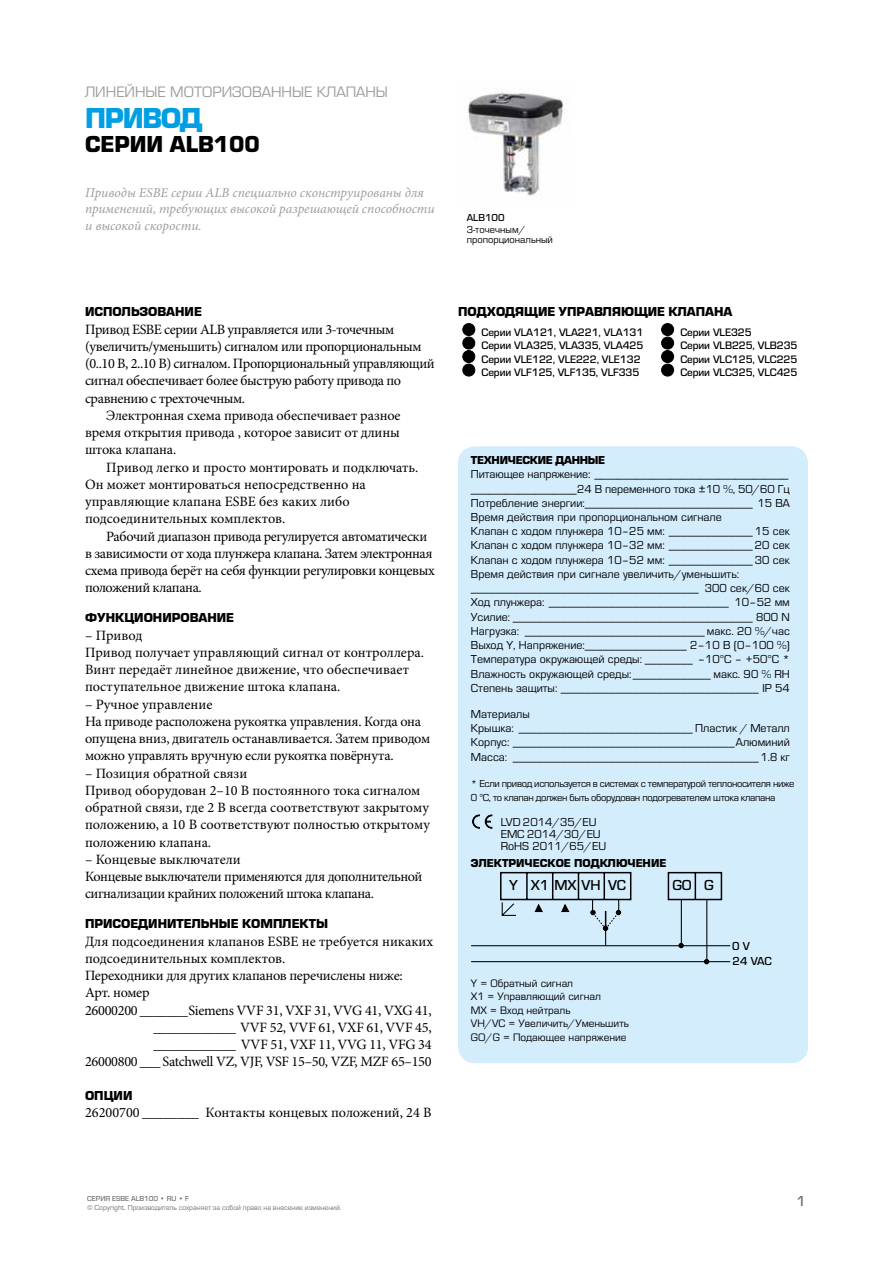
<style>
.page{position:relative;width:893px;height:1263px;background:#fff}
.page>*{position:absolute;margin:0;border:0;box-sizing:border-box;transform-origin:0 0}
.t1{font:700 30px "ESBE Eurostile";letter-spacing:-.04em;color:#009fe3}
.t2{font:700 24px "ESBE Eurostile";color:#000}
.t3{font:15.75px "ESBE Eurostile";color:#9d9d9c}
.t4{font:500 15px "ESBE Eurostile";color:#000}
.t5{font:500 15px "ESBE Eurostile";color:#706f6f}
.t6{font:14.25px/17.2px "Minion Pro";letter-spacing:-.015em;color:#000}
.t7{font:14.25px "Minion Pro";letter-spacing:-.035em;color:#000}
.t8{font:italic 13.5px/16.5px "Minion Pro";color:#9d9d9c}
.t9{font:700 13.5px "ESBE Eurostile";color:#000}
.t10{font:12px/14.2px "ESBE Eurostile";color:#000}
.t11{font:700 12px "ESBE Eurostile";color:#000}
.t12{font:700 12px "ESBE Eurostile";letter-spacing:-.025em;color:#000}
.t13{font:500 12px "ESBE Eurostile";color:#000}
.t14{font:500 11.25px/13.5px "ESBE Eurostile";letter-spacing:-.01em;color:#000}
.t15{font:11.25px/13.5px "ESBE Eurostile";color:#000}
.t16{font:10.5px/14.2px "ESBE Eurostile";letter-spacing:-.03em;color:#000}
.t17{font:10.5px/10.5px "ESBE Eurostile";color:#000}
.t18{font:500 10.5px "ESBE Eurostile";color:#000}
.t19{font:7.5px "ESBE Eurostile";color:#706f6f}
.t20{font:500 7.5px "ESBE Eurostile";color:#706f6f}
</style>
<div class="page">
<img style="left:468px;top:90px;width:96px;height:106px">
<div style="left:458px;top:446px;width:350px;height:617px;background:#d4edfc;border-radius:17px"></div>
<hr style="left:471px;top:945px;width:259px;height:1px;background:#000">
<hr style="left:471px;top:961px;width:259px;height:1px;background:#000">
<svg style="left:499px;top:872px;width:224px;height:76px"></svg>
<hr style="left:706px;top:899px;width:1px;height:61px;background:#000">
<svg style="left:704px;top:959px;width:5px;height:5px"></svg>
<svg style="left:472px;top:814px;width:21px;height:15px"></svg>
<div style="left:463px;top:324px;width:12px;height:12px;background:#000;border-radius:50%"></div>
<div style="left:462px;top:323px;width:13px;height:13px;border:1px solid #000;border-radius:50%"></div>
<div style="left:463px;top:337px;width:12px;height:12px;background:#000;border-radius:50%"></div>
<div style="left:462px;top:337px;width:13px;height:12px;border:1px solid #000;border-radius:50%"></div>
<div style="left:463px;top:351px;width:12px;height:12px;background:#000;border-radius:50%"></div>
<div style="left:462px;top:350px;width:13px;height:13px;border:1px solid #000;border-radius:50%"></div>
<div style="left:463px;top:364px;width:12px;height:12px;background:#000;border-radius:50%"></div>
<div style="left:462px;top:364px;width:13px;height:12px;border:1px solid #000;border-radius:50%"></div>
<div style="left:662px;top:324px;width:12px;height:12px;background:#000;border-radius:50%"></div>
<div style="left:661px;top:323px;width:13px;height:13px;border:1px solid #000;border-radius:50%"></div>
<div style="left:662px;top:337px;width:12px;height:12px;background:#000;border-radius:50%"></div>
<div style="left:661px;top:337px;width:13px;height:12px;border:1px solid #000;border-radius:50%"></div>
<div style="left:662px;top:351px;width:12px;height:12px;background:#000;border-radius:50%"></div>
<div style="left:661px;top:350px;width:13px;height:13px;border:1px solid #000;border-radius:50%"></div>
<div style="left:662px;top:364px;width:12px;height:12px;background:#000;border-radius:50%"></div>
<div style="left:661px;top:364px;width:13px;height:12px;border:1px solid #000;border-radius:50%"></div>
<p class="t3" style="left:85px;top:83px;width:304px">ЛИНЕЙНЫЕ МОТОРИЗОВАННЫЕ КЛАПАНЫ</p>
<h1 class="t1" style="left:85px;top:102px;width:119px">ПРИВОД</h1>
<h2 class="t2" style="left:85px;top:131px;width:176px">СЕРИИ ALB100</h2>
<p class="t8" style="left:85px;top:184px;width:351px">Приводы ESBE серии ALB специально сконструированы для применений, требующих высокой разрешающей способности и высокой скорости.</p>
<p class="t18" style="left:467px;top:211px;width:39px">ALB100</p>
<p class="t17" style="left:467px;top:224px;width:88px">3-точечным/ пропорциональный</p>
<p class="t9" style="left:85px;top:304px;width:118px">ИСПОЛЬЗОВАНИЕ</p>
<p class="t6" style="left:85px;top:320px;width:311px">Привод ESBE серии ALB управляется или 3-точечным</p>
<p class="t6" style="left:85px;top:338px;width:338px">(увеличить/уменьшить) сигналом или пропорциональным</p>
<p class="t6" style="left:85px;top:355px;width:351px">(0..10 В, 2..10 В) сигналом. Пропорциональный управляющий</p>
<p class="t6" style="left:85px;top:372px;width:318px">сигнал обеспечивает более быструю работу привода по</p>
<p class="t6" style="left:85px;top:389px;width:162px">сравнению с трехточечным.</p>
<p class="t6" style="left:106px;top:407px;width:296px">Электронная схема привода обеспечивает разное</p>
<p class="t6" style="left:85px;top:424px;width:316px">время открытия привода , которое зависит от длины</p>
<p class="t6" style="left:85px;top:441px;width:93px">штока клапана.</p>
<p class="t6" style="left:106px;top:458px;width:314px">Привод легко и просто монтировать и подключать.</p>
<p class="t6" style="left:85px;top:476px;width:282px">Он может монтироваться непосредственно на</p>
<p class="t6" style="left:85px;top:493px;width:266px">управляющие клапана ESBE без каких либо</p>
<p class="t6" style="left:85px;top:510px;width:202px">подсоединительных комплектов.</p>
<p class="t6" style="left:106px;top:527px;width:322px">Рабочий диапазон привода регулируется автоматически</p>
<p class="t6" style="left:85px;top:545px;width:349px">в зависимости от хода плунжера клапана. Затем электронная</p>
<p class="t6" style="left:85px;top:562px;width:351px">схема привода берёт на себя функции регулировки концевых</p>
<p class="t7" style="left:85px;top:578px;width:118px">положений клапана.</p>
<p class="t9" style="left:85px;top:610px;width:151px">ФУНКЦИОНИРОВАНИЕ</p>
<p class="t6" style="left:85px;top:626px;width:341px">– Привод<br>Привод получает управляющий сигнал от контроллера.<br>Винт передаёт линейное движение, что обеспечивает поступательное движение штока клапана.</p>
<p class="t6" style="left:85px;top:695px;width:347px">– Ручное управление<br>На приводе расположена рукоятка управления. Когда она опущена вниз, двигатель останавливается. Затем приводом можно управлять вручную если рукоятка повёрнута.</p>
<p class="t6" style="left:85px;top:764px;width:346px">– Позиция обратной связи<br>Привод оборудован 2–10 В постоянного тока сигналом обратной связи, где 2 В всегда соответствуют закрытому положению, а 10 В соответствуют полностью открытому положению клапана.</p>
<p class="t6" style="left:85px;top:851px;width:339px">– Концевые выключатели<br>Концевые выключатели применяются для дополнительной сигнализации крайних положений штока клапана.</p>
<p class="t9" style="left:85px;top:916px;width:245px">ПРИСОЕДИНИТЕЛЬНЫЕ КОМПЛЕКТЫ</p>
<p class="t6" style="left:85px;top:932px;width:350px">Для подсоединения клапанов ESBE не требуется никаких</p>
<p class="t6" style="left:85px;top:950px;width:202px">подсоединительных комплектов.</p>
<p class="t6" style="left:85px;top:967px;width:319px">Переходники для других клапанов перечислены ниже:</p>
<p class="t6" style="left:85px;top:984px;width:66px">Арт. номер</p>
<p class="t6" style="left:85px;top:1001px;width:348px">26000200 _______Siemens VVF 31, VXF 31, VVG 41, VXG 41,</p>
<p class="t6" style="left:153px;top:1019px;width:280px">____________ VVF 52, VVF 61, VXF 61, VVF 45,</p>
<p class="t6" style="left:153px;top:1036px;width:280px">____________ VVF 51, VXF 11, VVG 11, VFG 34</p>
<p class="t6" style="left:85px;top:1053px;width:348px">26000800 ___ Satchwell VZ, VJF, VSF 15–50, VZF, MZF 65–150</p>
<p class="t9" style="left:85px;top:1088px;width:49px">ОПЦИИ</p>
<p class="t6" style="left:85px;top:1104px;width:348px">26200700 ________ Контакты концевых положений, 24 В</p>
<p class="t9" style="left:458px;top:304px;width:276px">ПОДХОДЯЩИЕ УПРАВЛЯЮЩИЕ КЛАПАНА</p>
<p class="t14" style="left:482px;top:326px;width:163px">Серии VLA121, VLA221, VLA131<br>Серии VLA325, VLA335, VLA425<br>Серии VLE122, VLE222, VLE132<br>Серии VLF125, VLF135, VLF335</p>
<p class="t14" style="left:680px;top:326px;width:119px">Серии VLE325<br>Серии VLB225, VLB235<br>Серии VLC125, VLC225<br>Серии VLC325, VLC425</p>
<p class="t12" style="left:471px;top:453px;width:136px">ТЕХНИЧЕСКИЕ ДАННЫЕ</p>
<p class="t10" style="left:471px;top:467px;width:320px">Питающее напряжение: _________________________________ __________________24 В переменного тока ±10 %, 50/60 Гц Потребление энергии:____________________________ 15 ВА Время действия при пропорциональном сигнале<br>Клапан с ходом плунжера 10–25 мм: ______________ 15 сек Клапан с ходом плунжера 10–32 мм: ______________ 20 сек Клапан с ходом плунжера 10–52 мм: ______________ 30 сек Время действия при сигнале увеличить/уменьшить: ______________________________________ 300 сек/60 сек Ход плунжера: ______________________________ 10–52 мм Усилие: ________________________________________ 800 N Нагрузка: ______________________________ макс. 20 %/час Выход Y, Напряжение:_________________ 2–10 В (0–100 %)<br>Температура окружающей среды: ________ –10°C – +50°C * Влажность окружающей среды:_____________ макс. 90 % RH Степень защиты: _________________________________ IP 54</p>
<p class="t10" style="left:471px;top:707px;width:320px">Материалы<br>Крышка: _____________________________ Пластик / Металл Корпус: _____________________________________Алюминий Масса: _________________________________________1.8 кг</p>
<p class="t16" style="left:471px;top:777px;width:325px">* Если привод используется в системах с температурой теплоносителя ниже<br>0 °C, то клапан должен быть оборудован подогревателем штока клапана</p>
<p class="t10" style="left:501px;top:816px;width:107px;line-height:12px">LVD 2014/35/EU<br>EMC 2014/30/EU<br>RoHS 2011/65/EU</p>
<p class="t11" style="left:471px;top:856px;width:197px">ЭЛЕКТРИЧЕСКОЕ ПОДКЛЮЧЕНИЕ</p>
<p class="t4" style="left:509px;top:877px;width:119px">Y X1 MX VH VC</p>
<p class="t4" style="left:672px;top:877px;width:21px">GO</p>
<p class="t4" style="left:704px;top:877px;width:11px">G</p>
<p class="t15" style="left:471px;top:976px;width:159px">Y = Обратный сигнал<br>X1 = Управляющий сигнал<br>MX = Вход нейтраль<br>VH/VC = Увеличить/Уменьшить<br>GO/G = Подающее напряжение</p>
<p class="t13" style="left:732px;top:939px;width:19px">0 V</p>
<p class="t13" style="left:733px;top:954px;width:41px">24 VAC</p>
<p class="t20" style="left:87px;top:1194px;width:103px">СЕРИЯ ESBE ALB100 • RU • F</p>
<p class="t19" style="left:87px;top:1203px;width:256px">© Copyright. Производитель сохраняет за собой право на внесение изменений.</p>
<p class="t5" style="left:796px;top:1193px;width:11px">1</p>
</div>
